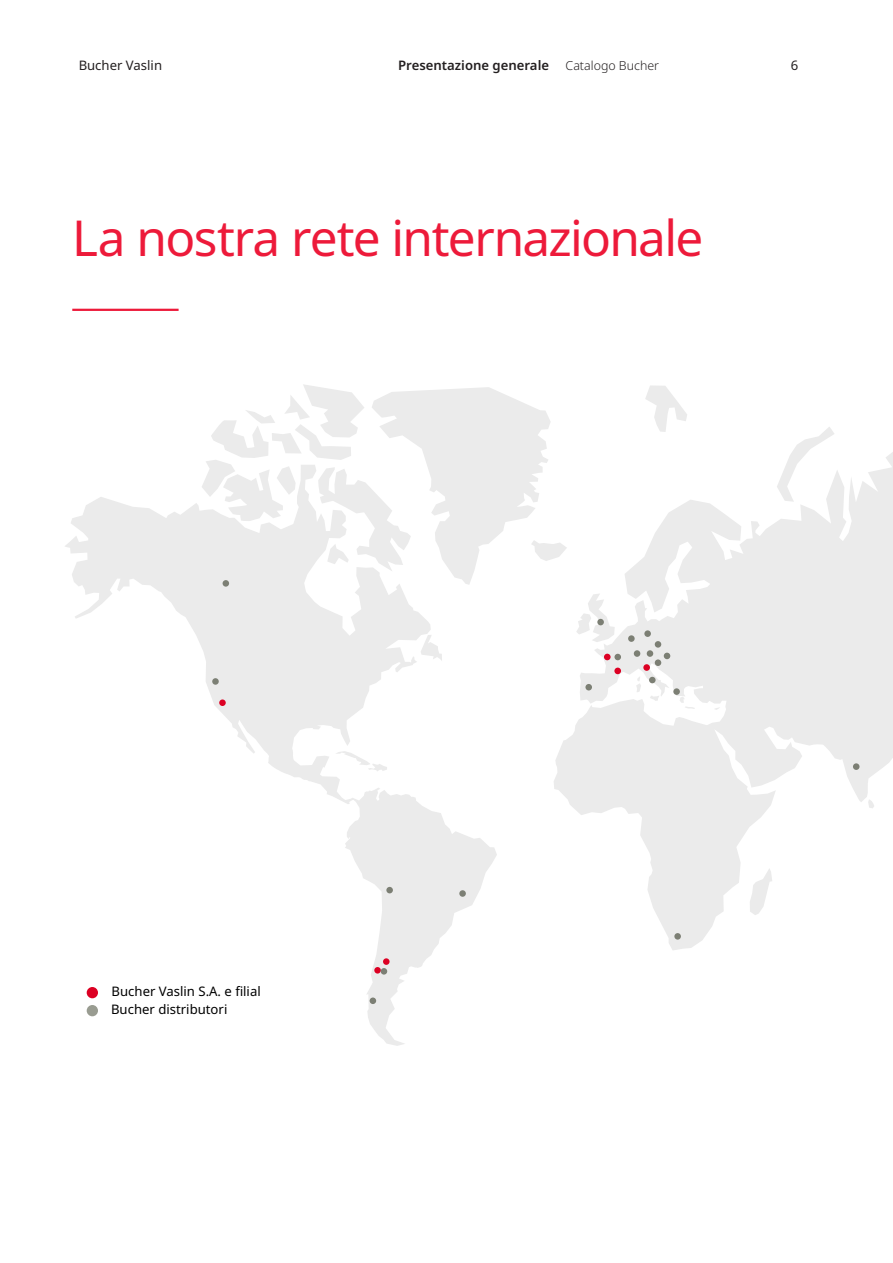
<style>
.page{position:relative;width:893px;height:1263px;background:#fff}
.page>*{position:absolute;margin:0;border:0;box-sizing:border-box;transform-origin:0 0}
.t1{font:49.5px "Noto Sans";letter-spacing:-.03em;color:#ed1a3a}
.t2{font:13.2px/18px "Noto Sans";color:#000}
.t3{font:600 13.2px "Noto Sans";color:#231f20}
.t4{font:13.2px "Noto Sans";color:#231f20}
.t5{font:300 12.3px "Noto Sans";color:#231f20}
</style>
<div class="page">
<svg style="left:65px;top:384px;width:828px;height:662px"></svg>
<div style="left:383px;top:958px;width:7px;height:7px;background:#dc0023;border-radius:50%"></div>
<div style="left:374px;top:967px;width:7px;height:6px;background:#dc0023;border-radius:50%"></div>
<div style="left:219px;top:699px;width:7px;height:7px;background:#dc0023;border-radius:50%"></div>
<div style="left:643px;top:664px;width:7px;height:7px;background:#dc0023;border-radius:50%"></div>
<div style="left:614px;top:668px;width:7px;height:6px;background:#dc0023;border-radius:50%"></div>
<div style="left:597px;top:619px;width:7px;height:6px;background:#7c7f74;border-radius:50%"></div>
<div style="left:674px;top:933px;width:7px;height:7px;background:#7c7f74;border-radius:50%"></div>
<div style="left:853px;top:763px;width:6px;height:7px;background:#7c7f74;border-radius:50%"></div>
<div style="left:614px;top:654px;width:7px;height:6px;background:#7c7f74;border-radius:50%"></div>
<div style="left:585px;top:684px;width:7px;height:6px;background:#7c7f74;border-radius:50%"></div>
<div style="left:649px;top:677px;width:7px;height:6px;background:#7c7f74;border-radius:50%"></div>
<div style="left:673px;top:688px;width:7px;height:7px;background:#7c7f74;border-radius:50%"></div>
<div style="left:647px;top:650px;width:6px;height:7px;background:#7c7f74;border-radius:50%"></div>
<div style="left:655px;top:641px;width:6px;height:7px;background:#7c7f74;border-radius:50%"></div>
<div style="left:655px;top:659px;width:6px;height:7px;background:#7c7f74;border-radius:50%"></div>
<svg style="left:664px;top:653px;width:6px;height:6px"></svg>
<div style="left:212px;top:678px;width:7px;height:7px;background:#7c7f74;border-radius:50%"></div>
<svg style="left:381px;top:968px;width:6px;height:6px"></svg>
<div style="left:386px;top:887px;width:7px;height:6px;background:#7c7f74;border-radius:50%"></div>
<div style="left:223px;top:580px;width:6px;height:7px;background:#7c7f74;border-radius:50%"></div>
<div style="left:628px;top:635px;width:7px;height:7px;background:#7c7f74;border-radius:50%"></div>
<div style="left:644px;top:630px;width:7px;height:7px;background:#7c7f74;border-radius:50%"></div>
<div style="left:634px;top:650px;width:6px;height:7px;background:#7c7f74;border-radius:50%"></div>
<div style="left:459px;top:890px;width:7px;height:7px;background:#7c7f74;border-radius:50%"></div>
<div style="left:370px;top:997px;width:6px;height:7px;background:#7c7f74;border-radius:50%"></div>
<div style="left:604px;top:654px;width:7px;height:6px;background:#dc0023;border-radius:50%"></div>
<hr style="left:72px;top:309px;width:107px;height:2px;background:#ed1a3a">
<div style="left:87px;top:987px;width:11px;height:11px;background:#dc0023;border-radius:50%"></div>
<div style="left:87px;top:1005px;width:11px;height:11px;background:#999c91;border-radius:50%"></div>
<p class="t4" style="left:79px;top:56px;width:85px">Bucher Vaslin</p>
<p class="t3" style="left:398px;top:56px;width:152px">Presentazione generale</p>
<p class="t5" style="left:566px;top:57px;width:95px">Catalogo Bucher</p>
<p class="t4" style="left:791px;top:56px;width:9px">6</p>
<h1 class="t1" style="left:72px;top:203px;width:633px">La nostra rete internazionale</h1>
<p class="t2" style="left:111px;top:982px;width:151px">Bucher Vaslin S.A. e filial<br>Bucher distributori</p>
</div>
